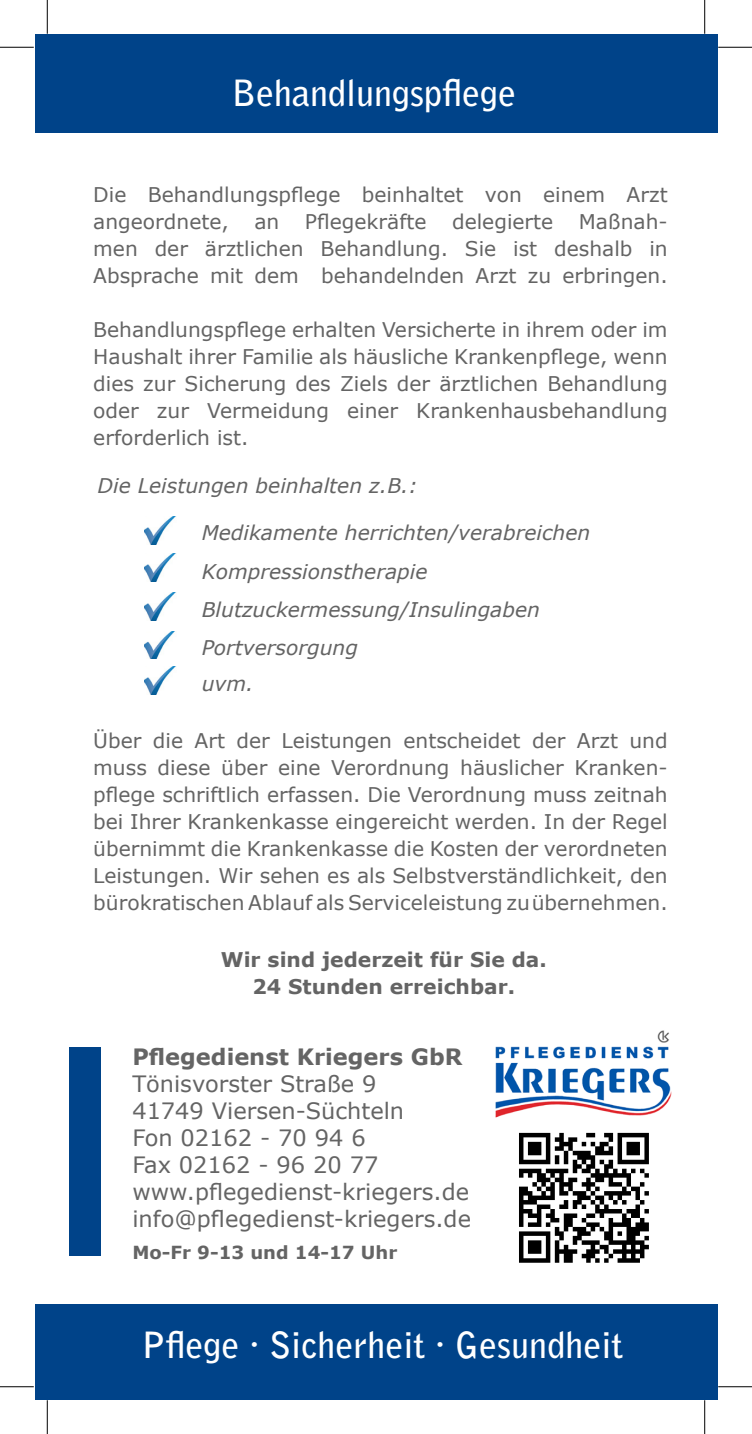
<style>
.page{position:relative;width:752px;height:1434px;background:#fff}
.page>*{position:absolute;margin:0;border:0;box-sizing:border-box;transform-origin:0 0}
.t1{font:700 36px "Bell Gothic Std";color:#fff}
.t2{font:22.5px/27px "Verdana";color:#646464}
.t3{font:700 22.5px "Verdana";color:#646464}
.t4{font:20.25px/27px "Verdana";color:#646464;text-align:justify}
.t5{font:italic 20.25px/38.2px "Verdana";color:#646464}
.t6{font:700 20.25px/27px "Verdana";color:#646464;text-align:center}
.t7{font:700 18px "Verdana";color:#646464}
</style>
<div class="page">
<div style="left:34px;top:34px;width:683px;height:99px;background:#004389"></div>
<div style="left:34px;top:1304px;width:683px;height:95px;background:#004389"></div>
<div style="left:69px;top:1047px;width:31px;height:208px;background:#004389"></div>
<svg style="left:519px;top:1133px;width:129px;height:130px"></svg>
<img style="left:495px;top:1030px;width:177px;height:88px">
<img style="left:145px;top:517px;width:30px;height:28px">
<img style="left:145px;top:554px;width:30px;height:28px">
<img style="left:145px;top:592px;width:31px;height:28px">
<img style="left:145px;top:631px;width:30px;height:28px">
<img style="left:145px;top:666px;width:31px;height:28px">
<hr style="left:0;top:47px;width:34px;height:1px;background:#000">
<hr style="left:718px;top:47px;width:33px;height:1px;background:#000">
<hr style="left:0;top:1386px;width:34px;height:1px;background:#000">
<hr style="left:718px;top:1386px;width:33px;height:1px;background:#000">
<hr style="left:47px;top:0;width:1px;height:34px;background:#000">
<hr style="left:47px;top:1400px;width:1px;height:34px;background:#000">
<hr style="left:704px;top:0;width:1px;height:34px;background:#000">
<hr style="left:704px;top:1400px;width:1px;height:34px;background:#000">
<h1 class="t1" style="left:232px;top:71px;width:286px">Behandlungspflege</h1>
<p class="t4" style="left:93px;top:181px;width:576px">Die Behandlungspflege beinhaltet von einem Arzt angeordnete,</p>
<p class="t4" style="left:93px;top:208px;width:576px;text-indent:485px">Maßnah&shy;men der ärztlichen Behandlung. Sie ist deshalb in Absprache mit dem behandelnden Arzt zu erbringen.</p>
<p class="t4" style="left:93px;top:316px;width:576px">Behandlungspflege erhalten Versicherte in ihrem oder im Haushalt ihrer Familie als häusliche Krankenpflege, wenn dies zur Sicherung des Ziels der ärztlichen Behandlung oder zur Vermeidung einer Krankenhausbehandlung erforderlich ist.</p>
<p class="t4" style="left:254px;top:208px;width:26px">an</p>
<p class="t4" style="left:305px;top:208px;width:123px">Pflegekräfte</p>
<p class="t4" style="left:452px;top:208px;width:103px">delegierte</p>
<p class="t5" style="left:98px;top:466px;width:321px">Die Leistungen beinhalten z.B.:</p>
<p class="t5" style="left:202px;top:514px;width:390px">Medikamente herrichten/verabreichen<br>Kompressionstherapie<br>Blutzuckermessung/Insulingaben<br>Portversorgung</p>
<p class="t5" style="left:202px;top:664px;width:53px">uvm.</p>
<p class="t4" style="left:93px;top:727px;width:576px">Über die Art der Leistungen entscheidet der Arzt und muss diese über eine Verordnung häuslicher Kranken&shy;pflege schriftlich erfassen. Die Verordnung muss zeitnah bei Ihrer Krankenkasse eingereicht werden. In der Regel übernimmt die Krankenkasse die Kosten der verordneten Leistungen. Wir sehen es als Selbstverständlichkeit, den bürokratischen Ablauf als Serviceleistung zu übernehmen.</p>
<p class="t6" style="left:221px;top:946px;width:327px">Wir sind jederzeit für Sie da.<br>24 Stunden erreichbar.</p>
<p class="t3" style="left:132px;top:1040px;width:331px">Pflegedienst Kriegers GbR</p>
<p class="t2" style="left:132px;top:1070px;width:340px">Tönisvorster Straße 9<br>41749 Viersen-Süchteln<br>Fon 02162 - 70 94 6<br>Fax 02162 - 96 20 77 www.pflegedienst-kriegers.de info@pflegedienst-kriegers.de</p>
<p class="t7" style="left:132px;top:1240px;width:266px">Mo-Fr 9-13 und 14-17 Uhr</p>
<h1 class="t1" style="left:141px;top:1323px;width:483px">Pflege · Sicherheit ∙ Gesundheit</h1>
</div>
